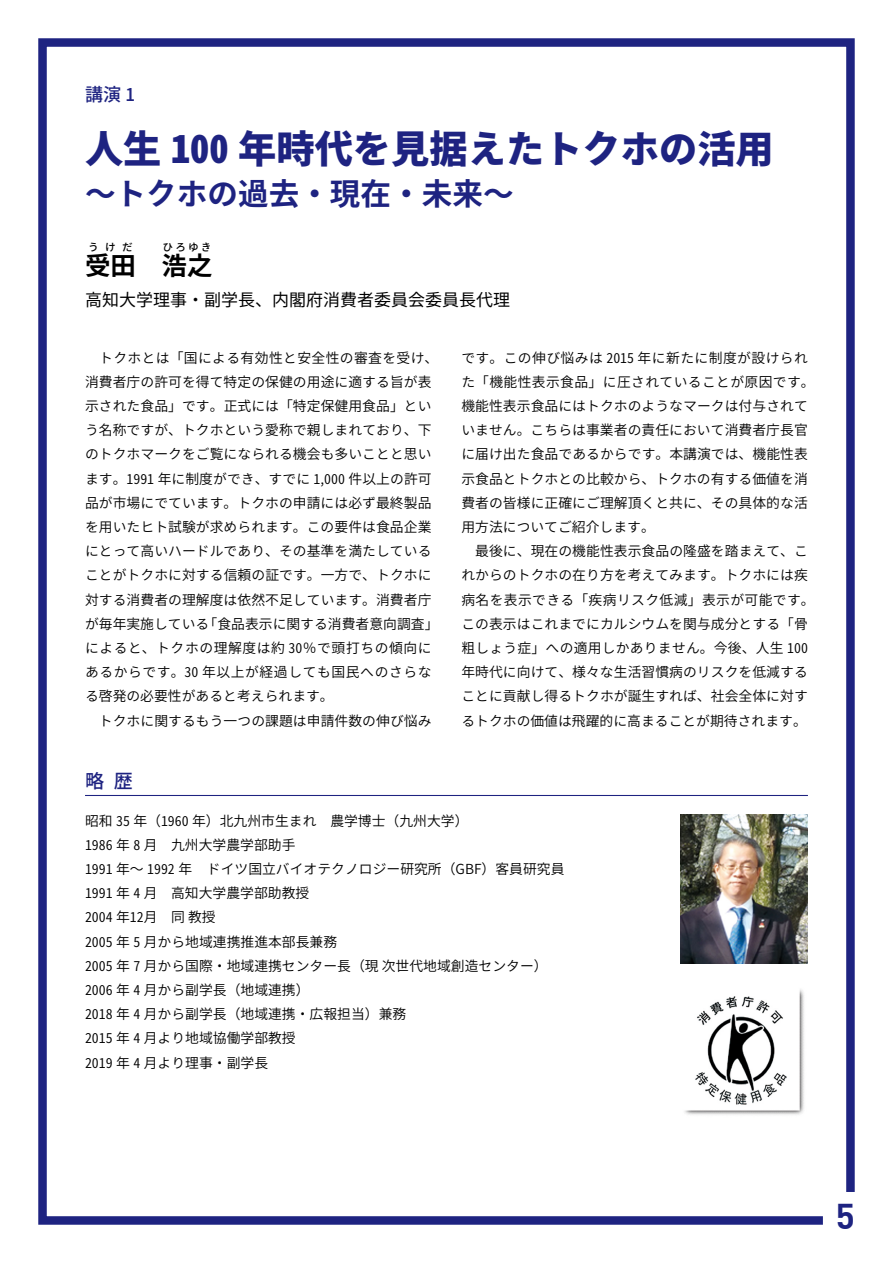
<style>
.page{position:relative;width:893px;height:1263px;background:#fff}
.page>*{position:absolute;margin:0;border:0;box-sizing:border-box;transform-origin:0 0}
.t1{font:800 38.25px "Source Han Sans JP";color:#1e2381}
.t2{font:700 35.1px "DIN";color:#1e2381}
.t3{font:700 30.6px "Source Han Sans JP";color:#1e2381}
.t4{font:700 25.5px "Source Han Sans JP";color:#000}
.t5{font:500 19.2px "Source Han Sans JP";color:#1e2381}
.t6{font:500 18px "Source Han Sans JP";color:#1e2381}
.t7{font:16.95px "Source Han Sans JP";color:#000}
.t8{font:13.8px/24.2px "Source Han Sans JP";letter-spacing:.005em;color:#000}
.t9{font:500 10.65px "Source Han Sans JP";letter-spacing:.2em;color:#000}
</style>
<div class="page">
<div style="left:38px;top:38px;width:817px;height:1187px;border:9px solid #1e2381"></div>
<div style="left:823px;top:1192px;width:44px;height:42px;background:#fff"></div>
<hr style="left:85px;top:795px;width:723px;height:1px;background:#1e2381">
<img style="left:680px;top:814px;width:128px;height:149px">
<img style="left:684px;top:989px;width:120px;height:126px">
<h3 class="t6" style="left:85px;top:84px;width:51px">講演 1</h3>
<h1 class="t1" style="left:85px;top:128px;width:690px">人生 100 年時代を見据えたトクホの活用</h1>
<h3 class="t3" style="left:85px;top:176px;width:430px">～トクホの過去・現在・未来～</h3>
<p class="t9" style="left:88px;top:242px;width:46px">うけだ</p>
<p class="t9" style="left:163px;top:242px;width:50px">ひろゆき</p>
<p class="t7" style="left:85px;top:290px;width:427px">高知大学理事・副学長、内閣府消費者委員会委員長代理</p>
<h3 class="t4" style="left:85px;top:251px;width:129px">受田 浩之</h3>
<p class="t8" style="left:85px;top:346px;width:355px">　トクホとは「国による有効性と安全性の審査を受け、消費者庁の許可を得て特定の保健の用途に適する旨が表示された食品」です。正式には「特定保健用食品」という名称ですが、トクホという愛称で親しまれており、下のトクホマークをご覧になられる機会も多いことと思います。1991 年に制度ができ、すでに 1,000 件以上の許可品が市場にでています。トクホの申請には必ず最終製品を用いたヒト試験が求められます。この要件は食品企業にとって高いハードルであり、その基準を満たしていることがトクホに対する信頼の証です。一方で、トクホに対する消費者の理解度は依然不足しています。消費者庁が毎年実施している「食品表示に関する消費者意向調査」によると、トクホの理解度は約 30％で頭打ちの傾向にあるからです。30 年以上が経過しても国民へのさらなる啓発の必要性があると考えられます。<br>　トクホに関するもう一つの課題は申請件数の伸び悩み</p>
<p class="t8" style="left:461px;top:346px;width:355px">です。この伸び悩みは 2015 年に新たに制度が設けられた「機能性表示食品」に圧されていることが原因です。機能性表示食品にはトクホのようなマークは付与されていません。こちらは事業者の責任において消費者庁長官に届け出た食品であるからです。本講演では、機能性表示食品とトクホとの比較から、トクホの有する価値を消費者の皆様に正確にご理解頂くと共に、その具体的な活用方法についてご紹介します。<br>　最後に、現在の機能性表示食品の隆盛を踏まえて、これからのトクホの在り方を考えてみます。トクホには疾病名を表示できる「疾病リスク低減」表示が可能です。この表示はこれまでにカルシウムを関与成分とする「骨粗しょう症」への適用しかありません。今後、人生 100年時代に向けて、様々な生活習慣病のリスクを低減することに貢献し得るトクホが誕生すれば、社会全体に対するトクホの価値は飛躍的に高まることが期待されます。</p>
<h3 class="t5" style="left:85px;top:770px;width:49px">略 歴</h3>
<p class="t8" style="left:85px;top:809px;width:481px">昭和 35 年（1960 年）北九州市生まれ　農学博士（九州大学）<br>1986 年 8 月 九州大学農学部助手<br>1991 年～ 1992 年　ドイツ国立バイオテクノロジー研究所（GBF）客員研究員<br>1991 年 4 月 高知大学農学部助教授<br>2004 年12月 同 教授<br>2005 年 5 月から地域連携推進本部長兼務<br>2005 年 7 月から国際・地域連携センター長（現 次世代地域創造センター）<br>2006 年 4 月から副学長（地域連携）<br>2018 年 4 月から副学長（地域連携・広報担当）兼務<br>2015 年 4 月より地域協働学部教授<br>2019 年 4 月より理事・副学長</p>
<h2 class="t2" style="left:836px;top:1194px;width:21px">5</h2>
</div>
